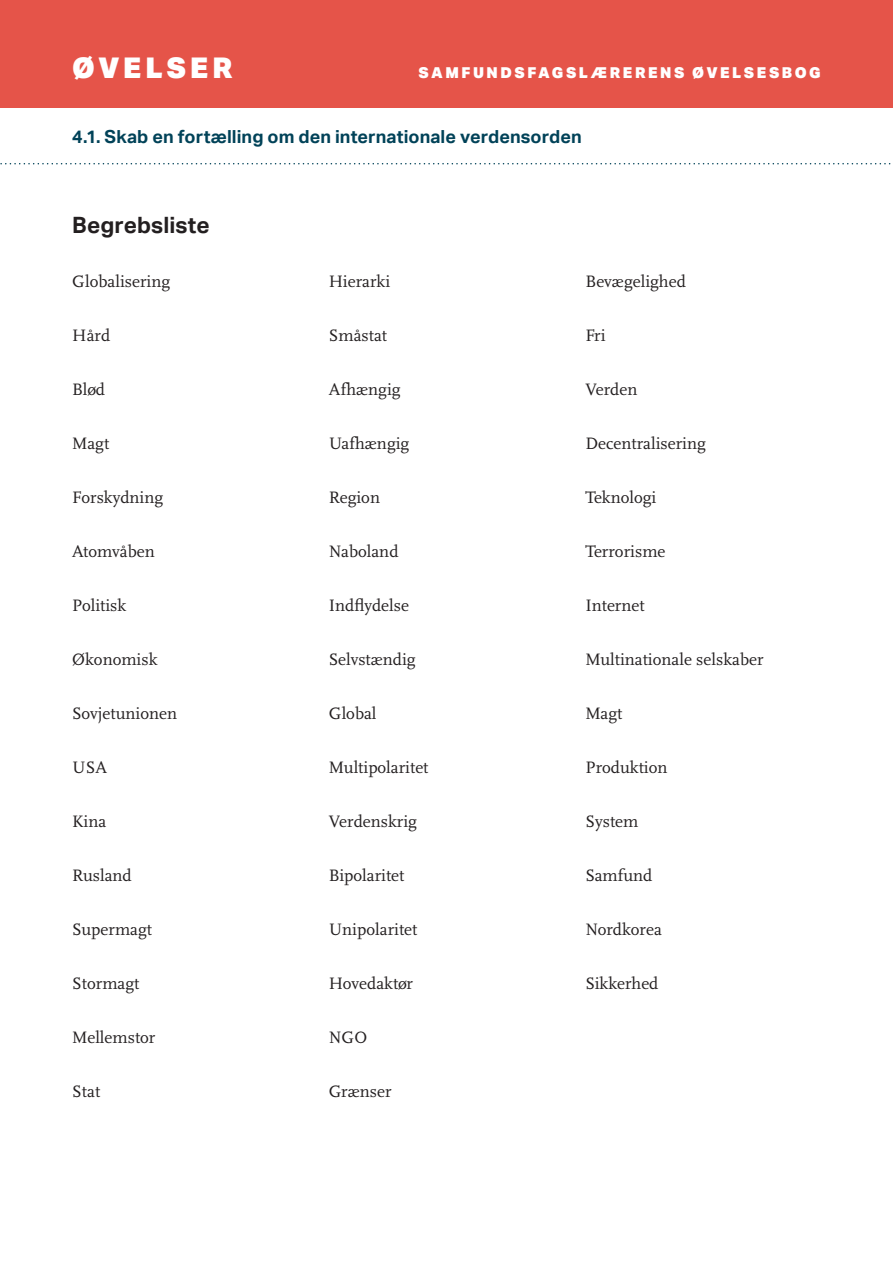
<style>
.page{position:relative;width:893px;height:1263px;background:#fff}
.page>*{position:absolute;margin:0;border:0;box-sizing:border-box;transform-origin:0 0}
.Del_1{font:900 28.5px "Aktiv Grotesk";letter-spacing:.135em;color:#fff}
.Overskrift{font:700 22.5px "Aktiv Grotesk";letter-spacing:.005em;color:#231f20}
.Del_overskrift{font:700 18px "Aktiv Grotesk";letter-spacing:.005em;color:#014258}
.t1{font:17.25px "Scala";color:#231f20}
.Del_1-2{font:900 16.5px "Aktiv Grotesk";letter-spacing:.165em;color:#fff}
.Del_1-3{font:900 15px "Aktiv Grotesk";letter-spacing:.17em;color:#fff}
</style>
<div class="page">
<div style="left:0;top:0;width:893px;height:107px;background:#e55449"></div>
<svg style="left:0;top:163px;width:891px;height:1px"></svg>
<p class="Del_1" style="left:72px;top:50px;width:162px">ØVELSER</p>
<p class="Del_1-2" style="left:413px;top:62px;width:442px">SAMFUNDSFAGSLÆRERENS ØVELSESBOG</p>
<p class="Del_1-3" style="left:419px;top:63px;width:404px">SAMFUNDSFAGSLÆRERENS ØVELSESBOG</p>
<p class="Del_overskrift" style="left:72px;top:127px;width:511px">4.1. Skab en fortælling om den internationale verdensorden</p>
<p class="Overskrift" style="left:72px;top:212px;width:139px">Begrebsliste</p>
<p class="t1" style="left:72px;top:272px;width:99px">Globalisering</p>
<p class="t1" style="left:72px;top:326px;width:40px">Hård</p>
<p class="t1" style="left:329px;top:272px;width:63px">Hierarki</p>
<p class="t1" style="left:329px;top:326px;width:60px">Småstat</p>
<p class="t1" style="left:585px;top:272px;width:102px">Bevægelighed</p>
<p class="t1" style="left:585px;top:326px;width:22px">Fri</p>
<p class="t1" style="left:72px;top:380px;width:34px">Blød</p>
<p class="t1" style="left:72px;top:434px;width:38px">Magt</p>
<p class="t1" style="left:72px;top:488px;width:92px">Forskydning</p>
<p class="t1" style="left:72px;top:542px;width:84px">Atomvåben</p>
<p class="t1" style="left:329px;top:380px;width:73px">Afhængig</p>
<p class="t1" style="left:329px;top:434px;width:82px">Uafhængig</p>
<p class="t1" style="left:329px;top:488px;width:53px">Region</p>
<p class="t1" style="left:329px;top:542px;width:71px">Naboland</p>
<p class="t1" style="left:585px;top:380px;width:53px">Verden</p>
<p class="t1" style="left:585px;top:434px;width:122px">Decentralisering</p>
<p class="t1" style="left:585px;top:488px;width:73px">Teknologi</p>
<p class="t1" style="left:585px;top:542px;width:82px">Terrorisme</p>
<p class="t1" style="left:72px;top:596px;width:56px">Politisk</p>
<p class="t1" style="left:72px;top:650px;width:87px">Økonomisk</p>
<p class="t1" style="left:72px;top:704px;width:106px">Sovjetunionen</p>
<p class="t1" style="left:72px;top:758px;width:37px">USA</p>
<p class="t1" style="left:72px;top:812px;width:36px">Kina</p>
<p class="t1" style="left:72px;top:866px;width:61px">Rusland</p>
<p class="t1" style="left:72px;top:920px;width:81px">Supermagt</p>
<p class="t1" style="left:72px;top:974px;width:69px">Stormagt</p>
<p class="t1" style="left:72px;top:1028px;width:85px">Mellemstor</p>
<p class="t1" style="left:329px;top:596px;width:82px">Indflydelse</p>
<p class="t1" style="left:329px;top:650px;width:88px">Selvstændig</p>
<p class="t1" style="left:329px;top:704px;width:49px">Global</p>
<p class="t1" style="left:329px;top:758px;width:101px">Multipolaritet</p>
<p class="t1" style="left:329px;top:812px;width:90px">Verdenskrig</p>
<p class="t1" style="left:329px;top:866px;width:77px">Bipolaritet</p>
<p class="t1" style="left:329px;top:920px;width:90px">Unipolaritet</p>
<p class="t1" style="left:329px;top:974px;width:86px">Hovedaktør</p>
<p class="t1" style="left:329px;top:1028px;width:40px">NGO</p>
<p class="t1" style="left:585px;top:596px;width:61px">Internet</p>
<p class="t1" style="left:585px;top:650px;width:180px">Multinationale selskaber</p>
<p class="t1" style="left:585px;top:704px;width:38px">Magt</p>
<p class="t1" style="left:585px;top:758px;width:84px">Produktion</p>
<p class="t1" style="left:585px;top:812px;width:54px">System</p>
<p class="t1" style="left:585px;top:866px;width:69px">Samfund</p>
<p class="t1" style="left:585px;top:920px;width:78px">Nordkorea</p>
<p class="t1" style="left:585px;top:974px;width:75px">Sikkerhed</p>
<p class="t1" style="left:72px;top:1082px;width:29px">Stat</p>
<p class="t1" style="left:329px;top:1082px;width:64px">Grænser</p>
</div>
